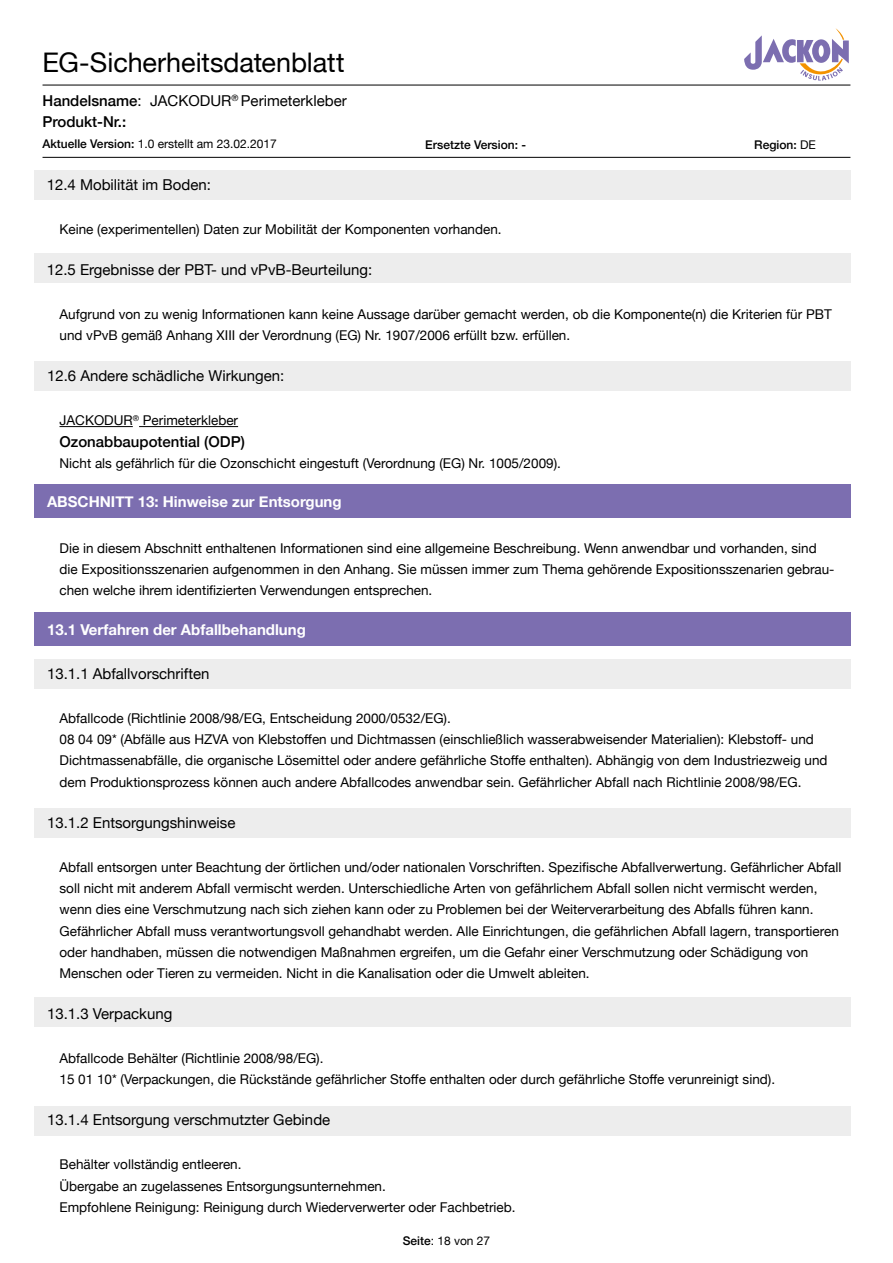
<style>
.page{position:relative;width:893px;height:1263px;background:#fff}
.page>*{position:absolute;margin:0;border:0;box-sizing:border-box;transform-origin:0 0}
.t1{font:27px "Helvetica Neue";letter-spacing:-.005em;color:#000}
.t2{font:15px/21px "Helvetica Neue";color:#000}
.t3{font:700 15px "Helvetica Neue";color:#fff}
.t4{font:500 15px "Helvetica Neue";color:#000}
.t5{font:13.5px/21.3px "Helvetica Neue";color:#000}
.t6{font:12px "Helvetica Neue";color:#000}
.t7{font:500 12px "Helvetica Neue";color:#000}
.s1{font-weight:500}
.s2{font-weight:400}
</style>
<div class="page">
<svg style="left:744px;top:28px;width:105px;height:53px"></svg>
<hr style="left:43px;top:85px;width:807px;height:1px;background:#000">
<hr style="left:43px;top:157px;width:807px;height:1px;background:#000">
<hr style="left:60px;top:426px;width:73px;height:1px;background:#000">
<hr style="left:139px;top:426px;width:99px;height:1px;background:#000">
<div style="left:34px;top:484px;width:816px;height:33px;background:#7c6eb0"></div>
<div style="left:34px;top:612px;width:816px;height:34px;background:#7c6eb0"></div>
<div style="left:34px;top:659px;width:816px;height:30px;background:#ededed"></div>
<div style="left:34px;top:808px;width:816px;height:30px;background:#ededed"></div>
<div style="left:34px;top:997px;width:816px;height:30px;background:#ededed"></div>
<div style="left:34px;top:1105px;width:816px;height:30px;background:#ededed"></div>
<div style="left:34px;top:170px;width:816px;height:30px;background:#ededed"></div>
<div style="left:34px;top:253px;width:816px;height:30px;background:#ededed"></div>
<div style="left:34px;top:361px;width:817px;height:30px;background:#ededed"></div>
<h1 class="t1" style="left:43px;top:43px;width:304px">EG-Sicherheitsdatenblatt</h1>
<p class="t2" style="left:43px;top:91px;width:306px"><span class="s1">Handelsname</span>: JACKODUR<sup>®</sup> Perimeterkleber<br><span class="s1">Produkt-Nr.:</span></p>
<p class="t6" style="left:43px;top:135px;width:236px"><span class="s1">Aktuelle Version:</span> 1.0 erstellt am 23.02.2017</p>
<p class="t7" style="left:425px;top:135px;width:102px">Ersetzte Version: -</p>
<p class="t7" style="left:754px;top:135px;width:63px">Region: <span class="s2">DE</span></p>
<p class="t2" style="left:47px;top:175px;width:166px">12.4 Mobilität im Boden:</p>
<p class="t5" style="left:60px;top:219px;width:444px">Keine (experimentellen) Daten zur Mobilität der Komponenten vorhanden.</p>
<p class="t2" style="left:47px;top:260px;width:327px">12.5 Ergebnisse der PBT- und vPvB-Beurteilung:</p>
<p class="t5" style="left:60px;top:304px;width:774px">Aufgrund von zu wenig Informationen kann keine Aussage darüber gemacht werden, ob die Komponente(n) die Kriterien für PBT und vPvB gemäß Anhang XIII der Verordnung (EG) Nr. 1907/2006 erfüllt bzw. erfüllen.</p>
<p class="t2" style="left:47px;top:366px;width:239px">12.6 Andere schädliche Wirkungen:</p>
<p class="t5" style="left:60px;top:411px;width:180px">JACKODUR<sup>®</sup> Perimeterkleber</p>
<p class="t4" style="left:60px;top:429px;width:187px">Ozonabbaupotential (ODP)</p>
<p class="t5" style="left:60px;top:453px;width:503px">Nicht als gefährlich für die Ozonschicht eingestuft (Verordnung (EG) Nr. 1005/2009).</p>
<p class="t3" style="left:47px;top:490px;width:296px">ABSCHNITT 13: Hinweise zur Entsorgung</p>
<p class="t5" style="left:60px;top:538px;width:776px">Die in diesem Abschnitt enthaltenen Informationen sind eine allgemeine Beschreibung. Wenn anwendbar und vorhanden, sind die Expositionsszenarien aufgenommen in den Anhang. Sie müssen immer zum Thema gehörende Expositionsszenarien gebrau&shy;chen welche ihrem identifizierten Verwendungen entsprechen.</p>
<p class="t3" style="left:47px;top:618px;width:260px">13.1 Verfahren der Abfallbehandlung</p>
<p class="t2" style="left:47px;top:664px;width:164px">13.1.1 Abfallvorschriften</p>
<p class="t5" style="left:60px;top:708px;width:770px">Abfallcode (Richtlinie 2008/98/EG, Entscheidung 2000/0532/EG).<br>08 04 09* (Abfälle aus HZVA von Klebstoffen und Dichtmassen (einschließlich wasserabweisender Materialien): Klebstoff- und Dichtmassenabfälle, die organische Lösemittel oder andere gefährliche Stoffe enthalten). Abhängig von dem Industriezweig und dem Produktionsprozess können auch andere Abfallcodes anwendbar sein. Gefährlicher Abfall nach Richtlinie 2008/98/EG.</p>
<p class="t2" style="left:47px;top:813px;width:190px">13.1.2 Entsorgungshinweise</p>
<p class="t5" style="left:60px;top:857px;width:783px">Abfall entsorgen unter Beachtung der örtlichen und/oder nationalen Vorschriften. Spezifische Abfallverwertung. Gefährlicher Abfall soll nicht mit anderem Abfall vermischt werden. Unterschiedliche Arten von gefährlichem Abfall sollen nicht vermischt werden, wenn dies eine Verschmutzung nach sich ziehen kann oder zu Problemen bei der Weiterverarbeitung des Abfalls führen kann.<br>Gefährlicher Abfall muss verantwortungsvoll gehandhabt werden. Alle Einrichtungen, die gefährlichen Abfall lagern, transportieren oder handhaben, müssen die notwendigen Maßnahmen ergreifen, um die Gefahr einer Verschmutzung oder Schädigung von Menschen oder Tieren zu vermeiden. Nicht in die Kanalisation oder die Umwelt ableiten.</p>
<p class="t2" style="left:47px;top:1004px;width:127px">13.1.3 Verpackung</p>
<p class="t5" style="left:60px;top:1048px;width:717px">Abfallcode Behälter (Richtlinie 2008/98/EG).<br>15 01 10* (Verpackungen, die Rückstände gefährlicher Stoffe enthalten oder durch gefährliche Stoffe verunreinigt sind).</p>
<p class="t2" style="left:47px;top:1110px;width:285px">13.1.4 Entsorgung verschmutzter Gebinde</p>
<p class="t5" style="left:60px;top:1155px;width:458px">Behälter vollständig entleeren.<br>Übergabe an zugelassenes Entsorgungsunternehmen.<br>Empfohlene Reinigung: Reinigung durch Wiederverwerter oder Fachbetrieb.</p>
<p class="t6" style="left:403px;top:1232px;width:89px"><span class="s1">Seite</span>: 18 von 27</p>
</div>
